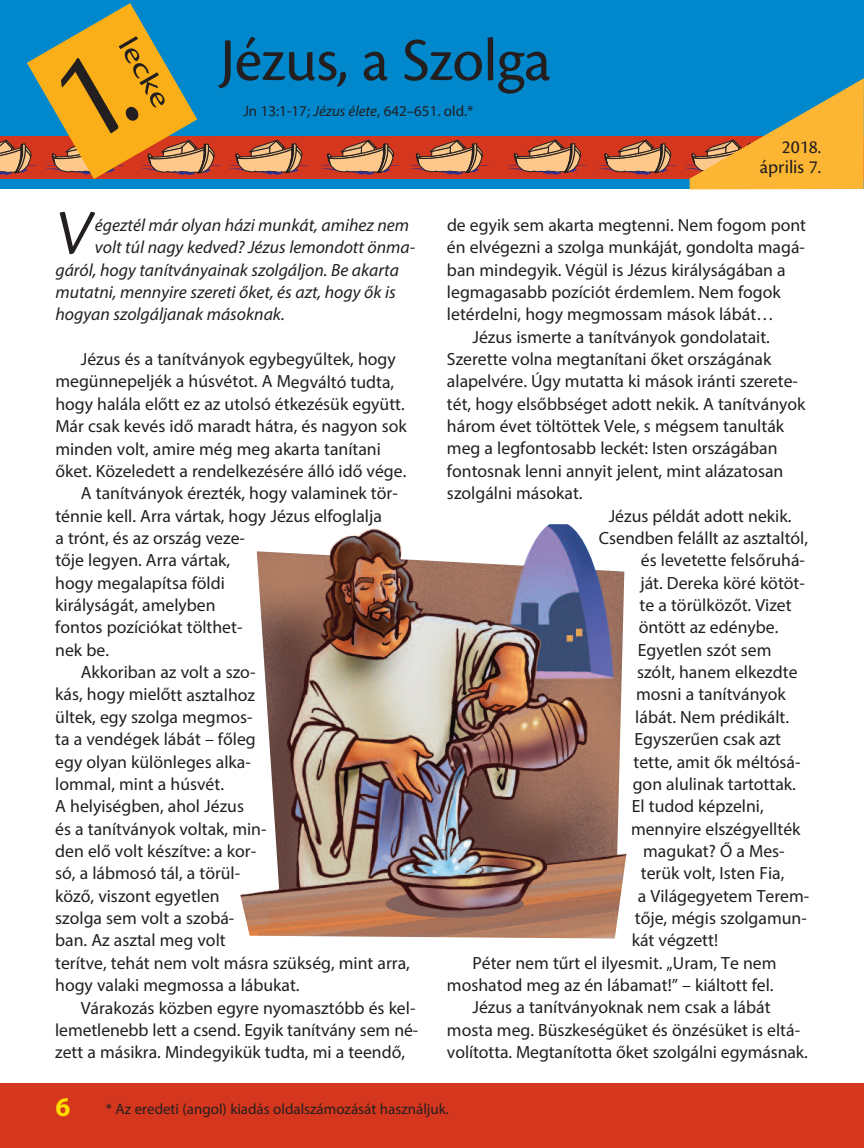
<style>
.page{position:relative;width:864px;height:1148px;background:#fff}
.page>*{position:absolute;margin:0;border:0;box-sizing:border-box;transform-origin:0 0}
.t1{font:italic 65.85px "Cronos Pro";color:#231f20}
.t2{font:63px "Cronos Pro";letter-spacing:-.01em;color:#231f20}
.t3{font:30px "Cronos Pro";color:#231f20;scale:1.3 1}
.t4{font:700 27px "Myriad Pro";color:#ffdd01}
.t5{font:19.5px/20.2px "Cronos Pro";color:#231f20;text-align:right}
.t6{font:17.7px "Myriad Pro";color:#231f20}
.t7{font:italic 17.7px "Myriad Pro";color:#231f20}
.t8{font:15px "Myriad Pro";color:#231f20}
.s1{font-style:italic}
</style>
<div class="page">
<div style="left:0;top:0;width:864px;height:189px;background:#0087cc"></div>
<div style="left:0;top:136px;width:864px;height:43px;background:#d4371d"></div>
<svg style="left:598px;top:140px;width:79px;height:35px"></svg>
<svg style="left:508px;top:140px;width:79px;height:35px"></svg>
<svg style="left:410px;top:140px;width:79px;height:35px"></svg>
<svg style="left:321px;top:140px;width:79px;height:35px"></svg>
<svg style="left:230px;top:140px;width:78px;height:35px"></svg>
<div style="left:0;top:1082px;width:864px;height:66px;background:#d4371d"></div>
<img style="left:240px;top:524px;width:386px;height:414px">
<svg style="left:686px;top:78px;width:178px;height:111px"></svg>
<svg style="left:0;top:3px;width:220px;height:176px"></svg>
<h3 class="t3" style="left:135px;top:34px;width:61px;rotate:60deg">lecke</h3>
<h2 class="t2" style="left:220px;top:37px;width:332px">Jézus, a Szolga</h2>
<p class="t8" style="left:243px;top:105px;width:232px">Jn 13:1-17; <span class="s1">Jézus élete</span>, 642–651. old.*</p>
<p class="t5" style="left:760px;top:138px;width:63px">2018. április 7.</p>
<h1 class="t1" style="left:55px;top:208px;width:40px">V</h1>
<p class="t7" style="left:95px;top:218px;width:316px">égeztél már olyan házi munkát, amihez nem</p>
<p class="t7" style="left:95px;top:241px;width:322px">volt túl nagy kedved? Jézus lemondott önma-</p>
<p class="t7" style="left:55px;top:263px;width:345px">gáról, hogy tanítványainak szolgáljon. Be akarta</p>
<p class="t7" style="left:55px;top:285px;width:342px">mutatni, mennyire szereti őket, és azt, hogy ők is</p>
<p class="t7" style="left:55px;top:308px;width:231px">hogyan szolgáljanak másoknak.</p>
<p class="t6" style="left:81px;top:352px;width:316px">Jézus és a tanítványok egybegyűltek, hogy</p>
<p class="t6" style="left:55px;top:375px;width:340px">megünnepeljék a húsvétot. A Megváltó tudta,</p>
<p class="t6" style="left:55px;top:397px;width:351px">hogy halála előtt ez az utolsó étkezésük együtt.</p>
<p class="t6" style="left:55px;top:419px;width:353px">Már csak kevés idő maradt hátra, és nagyon sok</p>
<p class="t6" style="left:55px;top:442px;width:327px">minden volt, amire még meg akarta tanítani</p>
<p class="t6" style="left:55px;top:464px;width:352px">őket. Közeledett a rendelkezésére álló idő vége.</p>
<p class="t6" style="left:81px;top:486px;width:318px">A tanítványok érezték, hogy valaminek tör-</p>
<p class="t6" style="left:55px;top:509px;width:328px">ténnie kell. Arra vártak, hogy Jézus elfoglalja</p>
<p class="t6" style="left:55px;top:531px;width:191px">a trónt, és az ország veze-</p>
<p class="t6" style="left:55px;top:554px;width:176px">tője legyen. Arra vártak,</p>
<p class="t6" style="left:55px;top:576px;width:171px">hogy megalapítsa földi</p>
<p class="t6" style="left:55px;top:598px;width:162px">királyságát, amelyben</p>
<p class="t6" style="left:55px;top:621px;width:189px">fontos pozíciókat tölthet-</p>
<p class="t6" style="left:55px;top:643px;width:55px">nek be.</p>
<p class="t6" style="left:81px;top:665px;width:176px">Akkoriban az volt a szo-</p>
<p class="t6" style="left:55px;top:688px;width:201px">kás, hogy mielőtt asztalhoz</p>
<p class="t6" style="left:55px;top:710px;width:199px">ültek, egy szolga megmos-</p>
<p class="t6" style="left:55px;top:732px;width:202px">ta a vendégek lábát – főleg</p>
<p class="t6" style="left:55px;top:755px;width:197px">egy olyan különleges alka-</p>
<p class="t6" style="left:55px;top:777px;width:170px">lommal, mint a húsvét.</p>
<p class="t6" style="left:55px;top:799px;width:190px">A helyiségben, ahol Jézus</p>
<p class="t6" style="left:55px;top:822px;width:213px">és a tanítványok voltak, min-</p>
<p class="t6" style="left:55px;top:844px;width:202px">den elő volt készítve: a kor-</p>
<p class="t6" style="left:55px;top:866px;width:187px">só, a lábmosó tál, a törül-</p>
<p class="t6" style="left:55px;top:889px;width:166px">köző, viszont egyetlen</p>
<p class="t6" style="left:55px;top:911px;width:181px">szolga sem volt a szobá-</p>
<p class="t6" style="left:55px;top:933px;width:172px">ban. Az asztal meg volt</p>
<p class="t6" style="left:55px;top:956px;width:356px">terítve, tehát nem volt másra szükség, mint arra,</p>
<p class="t6" style="left:55px;top:978px;width:246px">hogy valaki megmossa a lábukat.</p>
<p class="t6" style="left:81px;top:1001px;width:336px">Várakozás közben egyre nyomasztóbb és kel-</p>
<p class="t6" style="left:55px;top:1023px;width:365px">lemetlenebb lett a csend. Egyik tanítvány sem né-</p>
<p class="t6" style="left:55px;top:1045px;width:351px">zett a másikra. Mindegyikük tudta, mi a teendő,</p>
<p class="t6" style="left:447px;top:218px;width:361px">de egyik sem akarta megtenni. Nem fogom pont</p>
<p class="t6" style="left:447px;top:241px;width:360px">én elvégezni a szolga munkáját, gondolta magá-</p>
<p class="t6" style="left:447px;top:263px;width:340px">ban mindegyik. Végül is Jézus királyságában a</p>
<p class="t6" style="left:447px;top:285px;width:335px">legmagasabb pozíciót érdemlem. Nem fogok</p>
<p class="t6" style="left:447px;top:308px;width:329px">letérdelni, hogy megmossam mások lábát…</p>
<p class="t6" style="left:473px;top:330px;width:299px">Jézus ismerte a tanítványok gondolatait.</p>
<p class="t6" style="left:447px;top:352px;width:326px">Szerette volna megtanítani őket országának</p>
<p class="t6" style="left:447px;top:375px;width:352px">alapelvére. Úgy mutatta ki mások iránti szerete-</p>
<p class="t6" style="left:447px;top:397px;width:360px">tét, hogy elsőbbséget adott nekik. A tanítványok</p>
<p class="t6" style="left:447px;top:419px;width:339px">három évet töltöttek Vele, s mégsem tanulták</p>
<p class="t6" style="left:447px;top:442px;width:332px">meg a legfontosabb leckét: Isten országában</p>
<p class="t6" style="left:447px;top:464px;width:338px">fontosnak lenni annyit jelent, mint alázatosan</p>
<p class="t6" style="left:447px;top:486px;width:137px">szolgálni másokat.</p>
<p class="t6" style="left:609px;top:509px;width:184px">Jézus példát adott nekik.</p>
<p class="t6" style="left:599px;top:531px;width:211px">Csendben felállt az asztaltól,</p>
<p class="t6" style="left:641px;top:553px;width:166px">és levetette felsőruhá-</p>
<p class="t6" style="left:640px;top:576px;width:166px">ját. Dereka köré kötöt-</p>
<p class="t6" style="left:640px;top:598px;width:154px">te a törülközőt. Vizet</p>
<p class="t6" style="left:639px;top:621px;width:141px">öntött az edénybe.</p>
<p class="t6" style="left:638px;top:643px;width:135px">Egyetlen szót sem</p>
<p class="t6" style="left:637px;top:665px;width:162px">szólt, hanem elkezdte</p>
<p class="t6" style="left:636px;top:688px;width:151px">mosni a tanítványok</p>
<p class="t6" style="left:635px;top:710px;width:155px">lábát. Nem prédikált.</p>
<p class="t6" style="left:634px;top:732px;width:148px">Egyszerűen csak azt</p>
<p class="t6" style="left:634px;top:755px;width:169px">tette, amit ők méltósá-</p>
<p class="t6" style="left:633px;top:777px;width:165px">gon alulinak tartottak.</p>
<p class="t6" style="left:632px;top:799px;width:133px">El tudod képzelni,</p>
<p class="t6" style="left:631px;top:822px;width:171px">mennyire elszégyellték</p>
<p class="t6" style="left:643px;top:844px;width:143px">magukat? Ő a Mes-</p>
<p class="t6" style="left:641px;top:866px;width:145px">terük volt, Isten Fia,</p>
<p class="t6" style="left:638px;top:889px;width:173px">a Világegyetem Terem-</p>
<p class="t6" style="left:635px;top:911px;width:174px">tője, mégis szolgamun-</p>
<p class="t6" style="left:632px;top:933px;width:88px">kát végzett!</p>
<p class="t6" style="left:473px;top:956px;width:306px">Péter nem tűrt el ilyesmit. „Uram, Te nem</p>
<p class="t6" style="left:447px;top:978px;width:328px">moshatod meg az én lábamat!” – kiáltott fel.</p>
<p class="t6" style="left:473px;top:1000px;width:300px">Jézus a tanítványoknak nem csak a lábát</p>
<p class="t6" style="left:447px;top:1023px;width:355px">mosta meg. Büszkeségüket és önzésüket is eltá-</p>
<p class="t6" style="left:447px;top:1045px;width:362px">volította. Megtanította őket szolgálni egymásnak.</p>
<h3 class="t4" style="left:56px;top:1096px;width:16px">6</h3>
<p class="t8" style="left:106px;top:1103px;width:345px">* Az eredeti (angol) kiadás oldalszámozását használjuk.</p>
</div>
